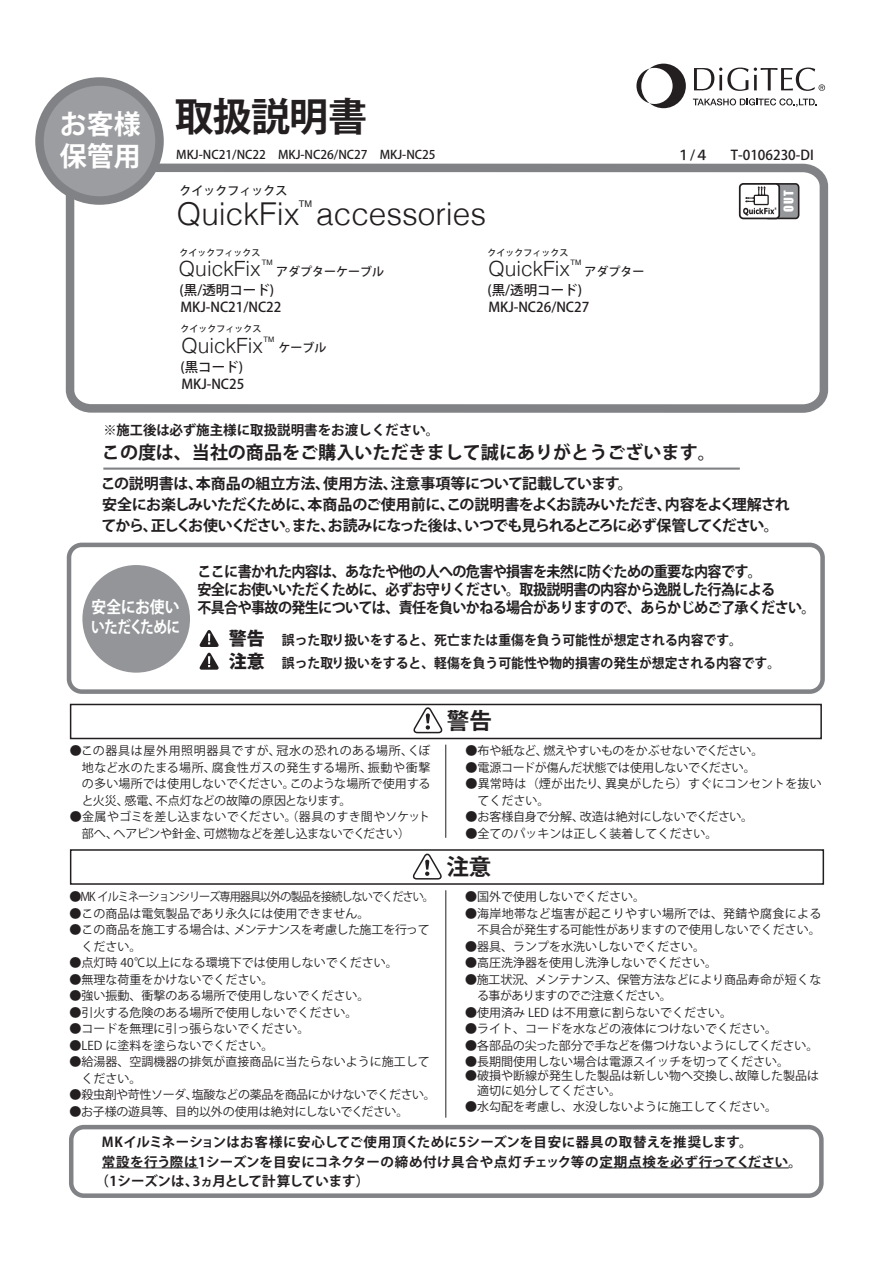
<style>
.page{position:relative;width:893px;height:1263px;background:#fff}
.page>*{position:absolute;margin:0;border:0;box-sizing:border-box;transform-origin:0 0}
.t1{font:700 39px "Koz Go Pro";letter-spacing:-.025em;color:#231f20}
.t2{font:300 31.5px "Helvetica";color:#231f20}
.t3{font:700 27px "Koz Go Pro";color:#fff}
.t4{font:700 22.5px "Koz Go Pro";color:#231f20}
.t5{font:300 21px "Helvetica";color:#231f20}
.t6{font:700 18px "Koz Go Pro";color:#231f20}
.t7{font:800 18px/23.1px "Koz Go Pro";color:#231f20}
.t8{font:700 16.5px "Koz Go Pro";letter-spacing:-.04em;color:#fff;scale:.83 1}
.t9{font:700 15px/21px "Koz Go Pro";letter-spacing:-.05em;color:#231f20}
.t10{font:700 15px "Koz Go Pro";letter-spacing:-.05em;color:#231f20;scale:.94 1}
.t11{font:700 13.5px "Koz Go Pr 6 N";letter-spacing:.02em;color:#231f20}
.t12{font:700 13.5px/22.6px "Koz Go Pro";color:#231f20;scale:.95 1}
.t13{font:500 13.5px "Koz Go Pro";color:#231f20}
.t14{font:700 13.5px "Koz Go Pro";color:#231f20}
.t15{font:700 13.5px "Koz Go Pr 6 N";letter-spacing:-.02em;color:#231f20}
.t16{font:500 13.5px "Koz Go Pr 6 N";color:#231f20}
.t17{font:12.15px "Impact";color:#fff}
.t18{font:12px/16.5px "Koz Go Pro";color:#231f20}
.t19{font:12px "Koz Go Pro";letter-spacing:-.02em;color:#231f20}
.t20{font:500 12px "Koz Go Pro";color:#231f20}
.t21{font:12px "Koz Go Pro";letter-spacing:-.09em;color:#231f20}
.t22{font:12px "Koz Go Pro";letter-spacing:-.035em;color:#231f20}
.t23{font:12px "Koz Go Pro";letter-spacing:-.025em;color:#231f20}
.t24{font:500 12px "Koz Go Pr 6 N";color:#231f20}
.t25{font:9.15px "Helvetica";color:#231f20}
.t26{font:500 9px "Koz Go Pro";color:#231f20}
.t27{font:7.5px "Helvetica";color:#231f20}
.s1{font-size:27px;color:#fff}
.s2{font-size:16.5px;color:#fff}
</style>
<div class="page">
<svg style="left:62px;top:163px;width:767px;height:250px"></svg>
<div style="left:39px;top:81px;width:120px;height:119px;background:#9b9da0;border-radius:50%"></div>
<div style="left:35px;top:77px;width:129px;height:128px;border:9px solid #808285;border-radius:50%"></div>
<svg style="left:636px;top:64px;width:50px;height:44px"></svg>
<svg style="left:694px;top:68px;width:131px;height:23px"></svg>
<svg style="left:693px;top:98px;width:124px;height:9px"></svg>
<div style="left:765px;top:184px;width:34px;height:34px;background:#95979a;border-radius:3px"></div>
<div style="left:764px;top:183px;width:35px;height:36px;border:2px solid #231f20;border-radius:3px"></div>
<div style="left:740px;top:184px;width:39px;height:34px;background:#fff;border-radius:4px"></div>
<div style="left:739px;top:183px;width:41px;height:36px;border:2px solid #231f20;border-radius:4px"></div>
<svg style="left:743px;top:186px;width:33px;height:30px"></svg>
<div style="left:70px;top:704px;width:752px;height:35px;border:2px solid #231f20"></div>
<hr style="left:446px;top:890px;width:1px;height:228px;background:#231f20">
<hr style="left:445px;top:745px;width:1px;height:93px;background:#231f20">
<svg style="left:413px;top:705px;width:31px;height:29px"></svg>
<div style="left:70px;top:849px;width:754px;height:36px;border:2px solid #231f20"></div>
<svg style="left:413px;top:853px;width:29px;height:27px"></svg>
<div style="left:82px;top:565px;width:108px;height:108px;background:#939598;border-radius:50%"></div>
<svg style="left:199px;top:630px;width:20px;height:40px"></svg>
<div style="left:67px;top:543px;width:758px;height:151px;border:5px solid #808285;border-radius:13px"></div>
<hr style="left:103px;top:467px;width:637px;height:3px;background:#808285">
<div style="left:69px;top:1125px;width:755px;height:73px;border:5px solid #808285;border-radius:13px"></div>
<hr style="left:102px;top:1167px;width:96px;height:1px;background:#231f20">
<hr style="left:599px;top:1167px;width:190px;height:1px;background:#231f20">
<h1 class="t1" style="left:60px;top:91px;width:309px"><span class="s1">お客様</span> 取扱説明書</h1>
<h3 class="t3" style="left:60px;top:139px;width:83px">保管用</h3>
<p class="t20" style="left:176px;top:147px;width:261px">MKJ-NC21/NC22　MKJ-NC26/NC27　MKJ-NC25</p>
<p class="t16" style="left:677px;top:148px;width:33px">１/４</p>
<p class="t16" style="left:731px;top:147px;width:84px">T-0106230-DI</p>
<p class="t17" style="left:779px;top:212px;width:23px;rotate:-90deg">OUT</p>
<p class="t20" style="left:180px;top:183px;width:109px">クイックフィックス</p>
<h2 class="t2" style="left:177px;top:187px;width:124px">QuickFix</h2>
<p class="t25" style="left:299px;top:197px;width:15px">TM</p>
<h2 class="t2" style="left:316px;top:187px;width:171px">accessories</h2>
<p class="t26" style="left:180px;top:247px;width:82px">クイックフィックス</p>
<p class="t26" style="left:487px;top:247px;width:82px">クイックフィックス</p>
<h3 class="t5" style="left:179px;top:251px;width:83px">QuickFix</h3>
<p class="t27" style="left:570px;top:257px;width:12px">TM</p>
<p class="t27" style="left:262px;top:257px;width:12px">TM</p>
<p class="t24" style="left:276px;top:265px;width:109px">アダプターケーブル</p>
<h3 class="t5" style="left:488px;top:251px;width:83px">QuickFix</h3>
<p class="t24" style="left:584px;top:265px;width:61px">アダプター</p>
<p class="t13" style="left:180px;top:282px;width:96px">(黒/透明コード)</p>
<p class="t13" style="left:181px;top:299px;width:102px">MKJ-NC21/NC22</p>
<p class="t26" style="left:181px;top:323px;width:82px">クイックフィックス</p>
<p class="t27" style="left:264px;top:333px;width:12px">TM</p>
<h3 class="t5" style="left:181px;top:327px;width:83px">QuickFix</h3>
<p class="t13" style="left:181px;top:375px;width:64px">MKJ-NC25</p>
<p class="t24" style="left:278px;top:341px;width:49px">ケーブル</p>
<p class="t13" style="left:180px;top:358px;width:64px">(黒コード)</p>
<p class="t14" style="left:103px;top:422px;width:337px">※施工後は必ず施主様に取扱説明書をお渡しください。</p>
<p class="t13" style="left:487px;top:282px;width:96px">(黒/透明コード)</p>
<p class="t13" style="left:488px;top:299px;width:102px">MKJ-NC26/NC27</p>
<h3 class="t6" style="left:102px;top:441px;width:615px">この度は、当社の商品をご購入いただきまして誠にありがとうございます。</h3>
<p class="t9" style="left:101px;top:474px;width:690px">この説明書は、本商品の組立方法、使用方法、注意事項等について記載しています。<br>安全にお楽しみいただくために、本商品のご使用前に、この説明書をよくお読みいただき、内容をよく理解されてから、正しくお使いください。また、お読みになった後は、いつでも見られるところに必ず保管してください。</p>
<p class="t10" style="left:197px;top:562px;width:602px">ここに書かれた内容は、あなたや他の人への危害や損害を未然に防ぐための重要な内容です。</p>
<p class="t10" style="left:197px;top:580px;width:616px">安全にお使いいただくために、必ずお守りください。取扱説明書の内容から逸脱した行為による</p>
<p class="t10" style="left:92px;top:598px;width:772px"><span class="s2">安全にお使い</span> 不具合や事故の発生については、責任を負いかねる場合がありますので、あらかじめご了承ください。</p>
<h3 class="t8" style="left:91px;top:616px;width:109px">いただくために</h3>
<p class="t12" style="left:282px;top:629px;width:526px">誤った取り扱いをすると、死亡または重傷を負う可能性が想定される内容です。<br>誤った取り扱いをすると、軽傷を負う可能性や物的損害の発生が想定される内容です。</p>
<h3 class="t7" style="left:229px;top:628px;width:37px">警告注意</h3>
<p class="t18" style="left:82px;top:743px;width:350px;text-align:justify;text-indent:-12px">●この器具は屋外用照明器具ですが、冠水の恐れのある場所、くぼ地など水のたまる場所、腐食性ガスの発生する場所、振動や衝撃の多い場所では使用しないでください。このような場所で使用すると火災、感電、不点灯などの故障の原因となります。</p>
<p class="t18" style="left:82px;top:809px;width:350px;text-indent:-12px">●金属やゴミを差し込まないでください。（器具のすき間やソケット部へ、ヘアピンや針金、可燃物などを差し込まないでください）</p>
<p class="t21" style="left:69px;top:889px;width:366px">●MK イルミネーションシリーズ専用器具以外の製品を接続しないでください。</p>
<p class="t18" style="left:69px;top:905px;width:301px">●この商品は電気製品であり永久には使用できません。</p>
<p class="t18" style="left:81px;top:922px;width:350px;text-indent:-12px">●この商品を施工する場合は、メンテナンスを考慮した施工を行ってください。</p>
<p class="t18" style="left:69px;top:955px;width:330px">●点灯時 40℃以上になる環境下では使用しないでください。</p>
<p class="t18" style="left:69px;top:971px;width:205px">●無理な荷重をかけないでください。</p>
<p class="t18" style="left:69px;top:988px;width:301px">●強い振動、衝撃のある場所で使用しないでください。</p>
<p class="t18" style="left:69px;top:1004px;width:289px">●引火する危険のある場所で使用しないでください。</p>
<p class="t18" style="left:69px;top:1021px;width:241px">●コードを無理に引っ張らないでください。</p>
<p class="t18" style="left:69px;top:1037px;width:205px">●LED に塗料を塗らないでください。</p>
<p class="t18" style="left:81px;top:1054px;width:350px;text-indent:-12px">●給湯器、空調機器の排気が直接商品に当たらないように施工してください。</p>
<p class="t22" style="left:69px;top:1087px;width:368px">●殺虫剤や苛性ソーダ、塩酸などの薬品を商品にかけないでください。</p>
<p class="t19" style="left:69px;top:1103px;width:340px">●お子様の遊具等、目的以外の使用は絶対にしないでください。</p>
<h3 class="t4" style="left:447px;top:706px;width:46px">警告</h3>
<p class="t19" style="left:466px;top:743px;width:299px">●布や紙など、燃えやすいものをかぶせないでください。</p>
<p class="t23" style="left:466px;top:759px;width:292px">●電源コードが傷んだ状態では使用しないでください。</p>
<p class="t18" style="left:478px;top:776px;width:346px;text-indent:-12px">●異常時は（煙が出たり、異臭がしたら）すぐにコンセントを抜いてください。</p>
<p class="t18" style="left:466px;top:809px;width:289px">●お客様自身で分解、改造は絶対にしないでください。</p>
<p class="t18" style="left:466px;top:825px;width:253px">●全てのパッキンは正しく装着してください。</p>
<h3 class="t4" style="left:446px;top:852px;width:46px">注意</h3>
<p class="t18" style="left:465px;top:889px;width:181px">●国外で使用しないでください。</p>
<p class="t18" style="left:465px;top:905px;width:358px;text-align:right">●海岸地帯など塩害が起こりやすい場所では、発錆や腐食による不具合が発生する可能性がありますので使用しないでください。</p>
<p class="t18" style="left:465px;top:938px;width:241px">●器具、ランプを水洗いしないでください。</p>
<p class="t18" style="left:465px;top:955px;width:253px">●高圧洗浄器を使用し洗浄しないでください。</p>
<p class="t18" style="left:477px;top:971px;width:346px;text-indent:-12px">●施工状況、メンテナンス、保管方法などにより商品寿命が短くなる事がありますのでご注意ください。</p>
<p class="t18" style="left:465px;top:1004px;width:268px">●使用済み LED は不用意に割らないでください。</p>
<p class="t18" style="left:465px;top:1021px;width:313px">●ライト、コードを水などの液体につけないでください。</p>
<p class="t18" style="left:465px;top:1037px;width:355px">●各部品の尖った部分で手などを傷つけないようにしてください。</p>
<p class="t18" style="left:465px;top:1054px;width:325px">●長期間使用しない場合は電源スイッチを切ってください。</p>
<p class="t18" style="left:465px;top:1069px;width:355px;line-height:14.4px">●破損や断線が発生した製品は新しい物へ交換し、故障した製品は　適切に処分してください。</p>
<p class="t18" style="left:465px;top:1099px;width:313px">●水勾配を考慮し、水没しないように施工してください。</p>
<p class="t11" style="left:102px;top:1134px;width:652px">MKイルミネーションはお客様に安心してご使用頂くために5シーズンを目安に器具の取替えを推奨します。</p>
<p class="t11" style="left:102px;top:1154px;width:702px">常設を行う際は1シーズンを目安にコネクターの締め付け具合や点灯チェック等の定期点検を必ず行ってください。</p>
<p class="t15" style="left:95px;top:1173px;width:275px">（1シーズンは、3ヵ月として計算しています）</p>
</div>
